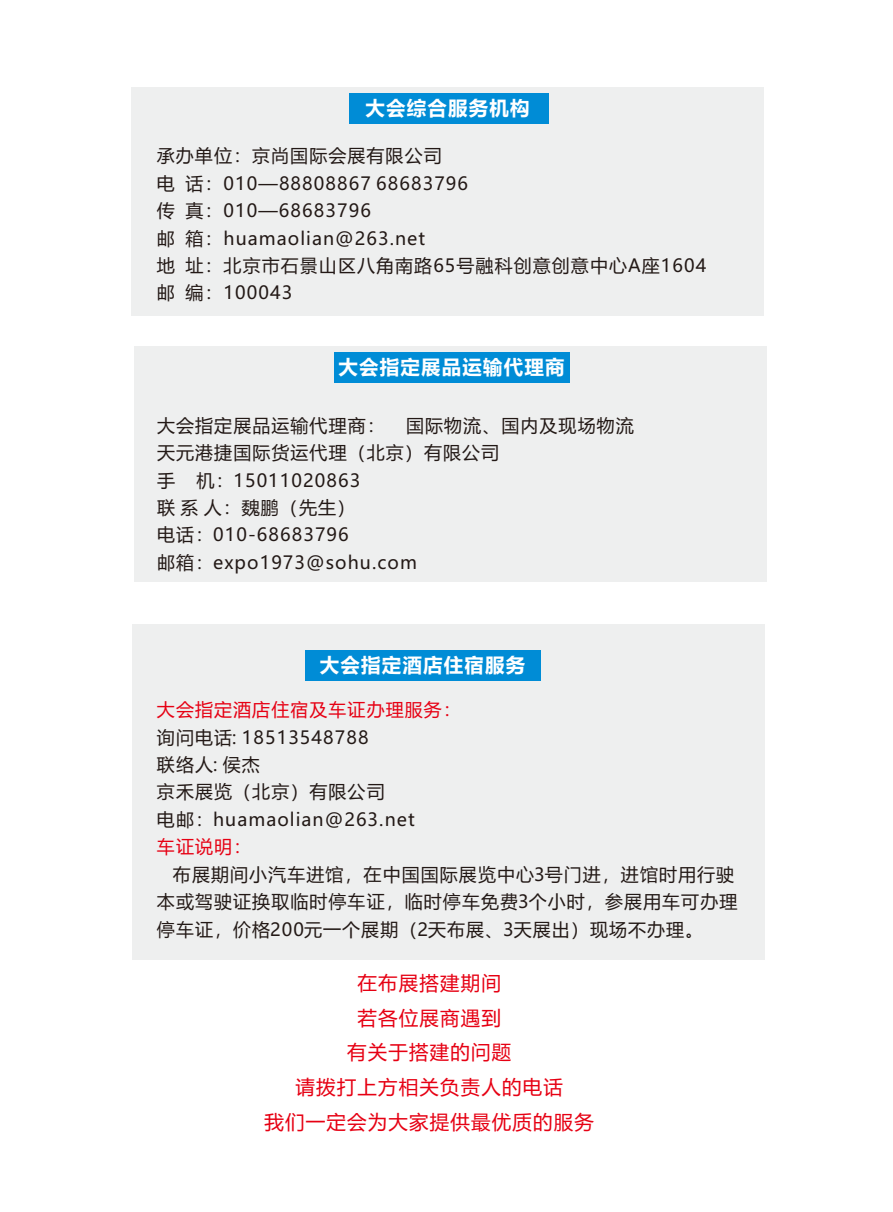
<style>
.page{position:relative;width:893px;height:1212px;background:#fff}
.page>*{position:absolute;margin:0;border:0;box-sizing:border-box;transform-origin:0 0}
.t1{font:19.5px/34.7px "Microsoft Ya Hei";letter-spacing:.06em;color:#e60013;text-align:center}
.t2{font:700 19.5px "Microsoft Ya Hei";letter-spacing:.06em;color:#fff}
.t3{font:18px/27.5px "Microsoft Ya Hei";letter-spacing:.06em;color:#231916}
.t4{font:18px "Microsoft Ya Hei";letter-spacing:.06em;color:#e60013}
</style>
<div class="page">
<div style="left:132px;top:87px;width:632px;height:229px;background:#eeefef"></div>
<div style="left:349px;top:93px;width:199px;height:30px;background:#008cd6"></div>
<div style="left:134px;top:346px;width:633px;height:235px;background:#eeefef"></div>
<div style="left:334px;top:352px;width:236px;height:30px;background:#008cd6"></div>
<div style="left:132px;top:624px;width:632px;height:336px;background:#eeefef"></div>
<div style="left:305px;top:650px;width:236px;height:31px;background:#008cd6"></div>
<p class="t2" style="left:366px;top:99px;width:166px">大会综合服务机构</p>
<p class="t3" style="left:157px;top:143px;width:551px">承办单位：京尚国际会展有限公司<br>电 话：010—88808867 68683796<br>传 真：010—68683796<br>邮 箱：huamaolian@263.net<br>地 址：北京市石景山区八角南路65号融科创意创意中心A座1604邮 编：100043</p>
<p class="t2" style="left:338px;top:358px;width:228px">大会指定展品运输代理商</p>
<p class="t3" style="left:157px;top:413px;width:478px">大会指定展品运输代理商： 国际物流、国内及现场物流天元港捷国际货运代理（北京）有限公司<br>手 机：15011020863<br>联 系 人：魏鹏（先生）<br>电话：010-68683796<br>邮箱：expo1973@sohu.com</p>
<p class="t2" style="left:320px;top:656px;width:207px">大会指定酒店住宿服务</p>
<p class="t4" style="left:157px;top:701px;width:305px">大会指定酒店住宿及车证办理服务：</p>
<p class="t3" style="left:157px;top:725px;width:259px">询问电话: 18513548788<br>联络人: 侯杰<br>京禾展览（北京）有限公司<br>电邮：huamaolian@263.net</p>
<p class="t4" style="left:157px;top:839px;width:96px">车证说明：</p>
<p class="t3" style="left:157px;top:862px;width:582px;text-indent:16px">布展期间小汽车进馆，在中国国际展览中心3号门进，进馆时用行驶本或驾驶证换取临时停车证，临时停车免费3个小时，参展用车可办理停车证，价格200元一个展期（2天布展、3天展出）现场不办理。</p>
<p class="t1" style="left:265px;top:967px;width:331px">在布展搭建期间<br>若各位展商遇到<br>有关于搭建的问题<br>请拨打上方相关负责人的电话<br>我们一定会为大家提供最优质的服务</p>
</div>
